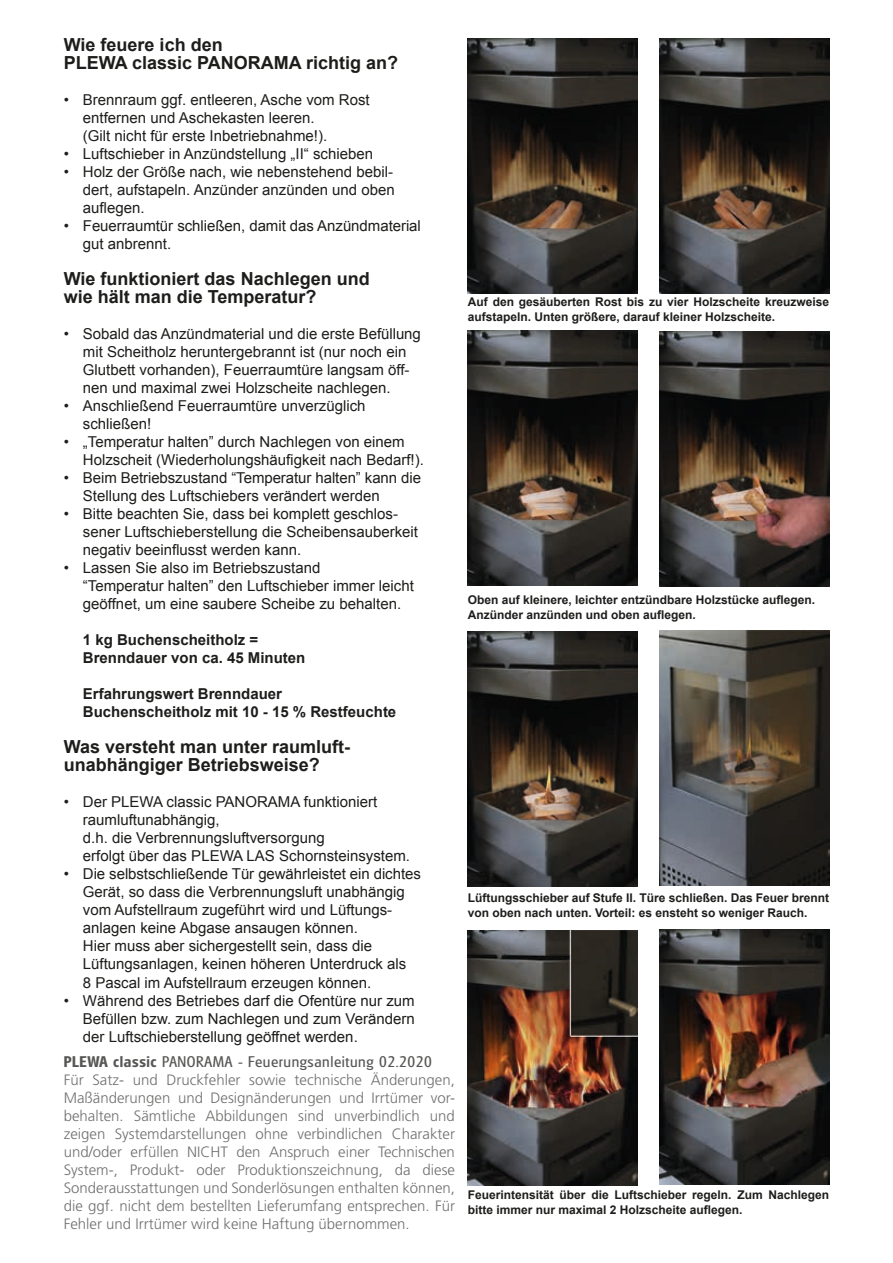
<style>
.page{position:relative;width:893px;height:1263px;background:#fff}
.page>*{position:absolute;margin:0;border:0;box-sizing:border-box;transform-origin:0 0}
.t1{font:700 18px/18px "Arial";color:#1d1d1b}
.t2{font:15px/18px "Arial";color:#1d1d1b}
.t3{font:300 15px/18px "Frutiger";color:#70706f;text-align:justify}
.t4{font:700 15px/18px "Arial";color:#1d1d1b}
.t5{font:15px "Glasgow Serial";letter-spacing:.04em;color:#575756}
.t6{font:700 12px/15px "Arial";color:#1d1d1b}
.s1{font-weight:700}
</style>
<div class="page">
<img style="left:468px;top:38px;width:170px;height:256px">
<img style="left:659px;top:38px;width:170px;height:256px">
<img style="left:468px;top:331px;width:170px;height:255px">
<img style="left:659px;top:332px;width:170px;height:255px">
<img style="left:468px;top:631px;width:170px;height:256px">
<img style="left:659px;top:630px;width:170px;height:256px">
<img style="left:468px;top:930px;width:170px;height:255px">
<img style="left:659px;top:929px;width:170px;height:255px">
<p class="t1" style="left:64px;top:37px;width:336px">Wie feuere ich den<br>PLEWA classic PANORAMA richtig an?</p>
<p class="t2" style="left:83px;top:91px;width:288px;text-indent:-19px">• Brennraum ggf. entleeren, Asche vom Rost entfernen und Aschekasten leeren.<br>(Gilt nicht für erste Inbetriebnahme!).</p>
<p class="t2" style="left:64px;top:145px;width:311px">• Luftschieber in Anzündstellung „II“ schieben</p>
<p class="t2" style="left:83px;top:163px;width:313px;text-align:justify;text-indent:-19px">• Holz der Größe nach, wie nebenstehend bebil&shy;dert, aufstapeln. Anzünder anzünden und oben auflegen.</p>
<p class="t2" style="left:83px;top:217px;width:340px;text-indent:-19px">• Feuerraumtür schließen, damit das Anzündmaterial gut anbrennt.</p>
<p class="t1" style="left:64px;top:271px;width:307px">Wie funktioniert das Nachlegen und wie hält man die Temperatur?</p>
<p class="t2" style="left:83px;top:325px;width:340px;text-indent:-19px">• Sobald das Anzündmaterial und die erste Befüllung mit Scheitholz heruntergebrannt ist (nur noch ein Glutbett vorhanden), Feuerraumtüre langsam öff&shy;nen und maximal zwei Holzscheite nachlegen.</p>
<p class="t2" style="left:83px;top:397px;width:284px;text-indent:-19px">• Anschließend Feuerraumtüre unverzüglich schließen!</p>
<p class="t2" style="left:83px;top:433px;width:342px;text-indent:-19px">• „Temperatur halten” durch Nachlegen von einem<br>Holzscheit (Wiederholungshäufigkeit nach Bedarf!).</p>
<p class="t2" style="left:83px;top:469px;width:340px;text-indent:-19px">• Beim Betriebszustand “Temperatur halten” kann die<br>Stellung des Luftschiebers verändert werden</p>
<p class="t2" style="left:83px;top:505px;width:337px;text-indent:-19px">• Bitte beachten Sie, dass bei komplett geschlos&shy;sener Luftschieberstellung die Scheibensauberkeit negativ beeinflusst werden kann.</p>
<p class="t2" style="left:83px;top:559px;width:332px;text-indent:-19px">• Lassen Sie also im Betriebszustand<br>“Temperatur halten” den Luftschieber immer leicht geöffnet, um eine saubere Scheibe zu behalten.</p>
<p class="t4" style="left:83px;top:632px;width:224px">1 kg Buchenscheitholz =<br>Brenndauer von ca. 45 Minuten</p>
<p class="t4" style="left:83px;top:686px;width:315px">Erfahrungswert Brenndauer<br>Buchenscheitholz mit 10 - 15 % Restfeuchte</p>
<p class="t1" style="left:64px;top:739px;width:288px">Was versteht man unter raumluft&shy;unabhängiger Betriebsweise?</p>
<p class="t2" style="left:83px;top:793px;width:329px;text-indent:-19px">• Der PLEWA classic PANORAMA funktioniert raumluftunabhängig,<br>d.h. die Verbrennungsluftversorgung<br>erfolgt über das PLEWA LAS Schornsteinsystem.</p>
<p class="t2" style="left:83px;top:865px;width:339px;text-indent:-19px">• Die selbstschließende Tür gewährleistet ein dichtes Gerät, so dass die Verbrennungsluft unabhängig vom Aufstellraum zugeführt wird und Lüftungs&shy;anlagen keine Abgase ansaugen können.<br>Hier muss aber sichergestellt sein, dass die Lüftungsanlagen, keinen höheren Unterdruck als<br>8 Pascal im Aufstellraum erzeugen können.</p>
<p class="t2" style="left:83px;top:991px;width:333px;text-align:justify;text-indent:-19px">• Während des Betriebes darf die Ofentüre nur zum Befüllen bzw. zum Nachlegen und zum Verändern der Luftschieberstellung geöffnet werden.</p>
<p class="t5" style="left:64px;top:1052px;width:370px"><span class="s1">PLEWA classic</span> PANORAMA - Feuerungsanleitung 02.2020</p>
<p class="t3" style="left:64px;top:1070px;width:393px">Für Satz- und Druckfehler sowie technische Änderungen, Maßänderungen und Designänderungen und Irrtümer vor&shy;behalten. Sämtliche Abbildungen sind unverbindlich und zeigen Systemdarstellungen ohne verbindlichen Charakter und/oder erfüllen NICHT den Anspruch einer Technischen System-, Produkt- oder Produktionszeichnung, da diese Sonderausstattungen und Sonderlösungen enthalten können, die ggf. nicht dem bestellten Lieferumfang entsprechen. Für Fehler und Irrtümer wird keine Haftung übernommen.</p>
<p class="t6" style="left:468px;top:295px;width:363px">Auf den gesäuberten Rost bis zu vier Holzscheite kreuzweise aufstapeln. Unten größere, darauf kleiner Holzscheite.</p>
<p class="t6" style="left:468px;top:593px;width:349px">Oben auf kleinere, leichter entzündbare Holzstücke auflegen.<br>Anzünder anzünden und oben auflegen.</p>
<p class="t6" style="left:468px;top:890px;width:363px">Lüftungsschieber auf Stufe II. Türe schließen. Das Feuer brennt von oben nach unten. Vorteil: es ensteht so weniger Rauch.</p>
<p class="t6" style="left:468px;top:1188px;width:363px">Feuerintensität über die Luftschieber regeln. Zum Nachlegen bitte immer nur maximal 2 Holzscheite auflegen.</p>
</div>
